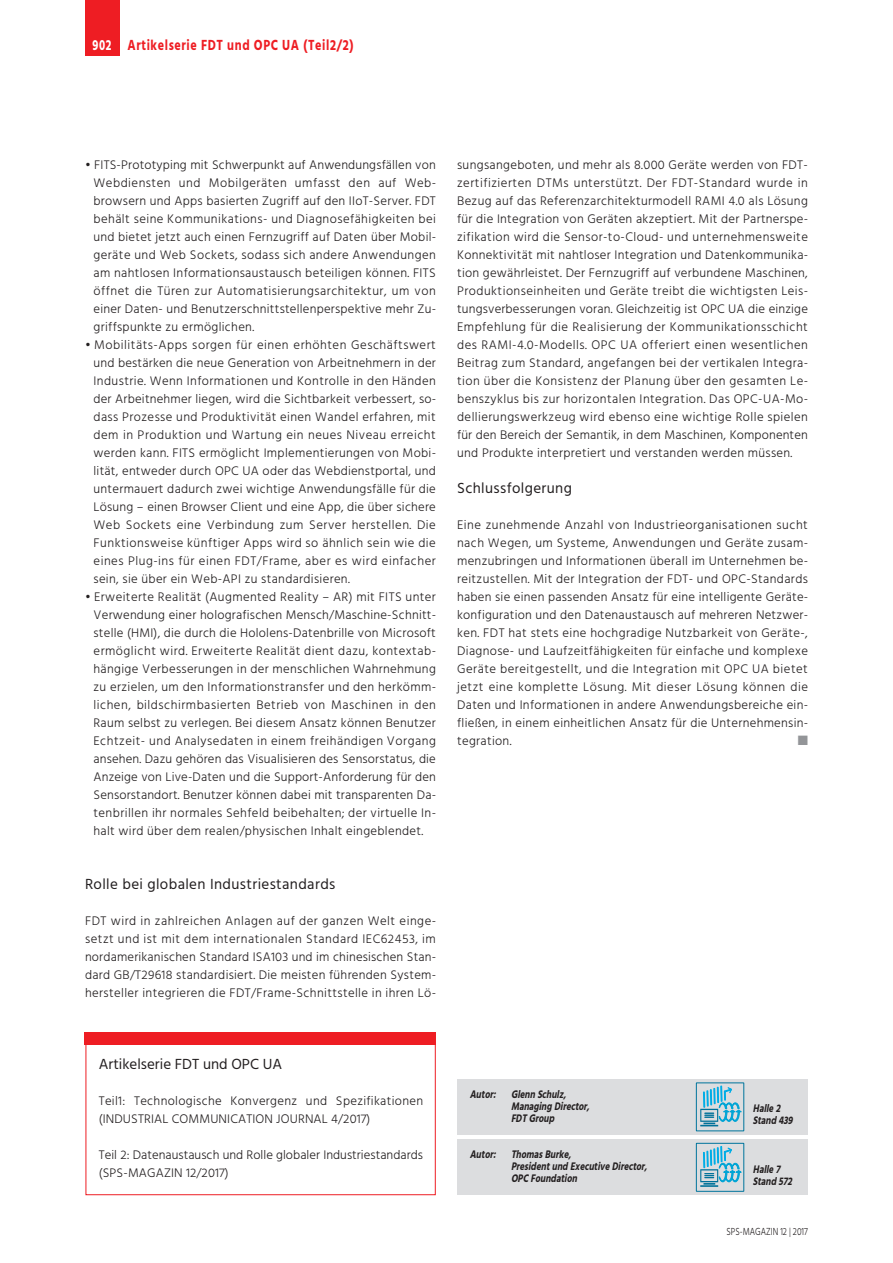
<style>
.page{position:relative;width:893px;height:1263px;background:#fff}
.page>*{position:absolute;margin:0;border:0;box-sizing:border-box;transform-origin:0 0}
.t1{font:15px "Hind";letter-spacing:.025em;color:#231f20}
.t2{font:700 15px "Hind";letter-spacing:.05em;color:#ee1d23;scale:.8 1}
.t3{font:15px "Hind";color:#231f20}
.t4{font:13.5px "Zapf Dingbats";color:#939598}
.t5{font:300 12.75px/18px "Hind";letter-spacing:.025em;color:#231f20;text-align:justify}
.t6{font:300 12.75px/18px "Hind";letter-spacing:.005em;color:#231f20}
.t7{font:italic 700 11.25px/12px "Hind";color:#231f20;scale:.8 1}
.t8{font:300 10.5px "Hind";color:#231f20;scale:.8 1}
.s1{color:#fff}
</style>
<div class="page">
<div style="left:85px;top:0;width:34px;height:55px;background:#ee1d23"></div>
<div style="left:457px;top:1140px;width:351px;height:55px;background:#dcdddf"></div>
<div style="left:457px;top:1080px;width:351px;height:55px;background:#dcdddf"></div>
<svg style="left:695px;top:1142px;width:50px;height:50px"></svg>
<div style="left:696px;top:1143px;width:48px;height:48px;border:1px solid #00749c"></div>
<svg style="left:700px;top:1146px;width:41px;height:41px"></svg>
<svg style="left:692px;top:1079px;width:56px;height:53px"></svg>
<div style="left:696px;top:1083px;width:48px;height:48px;border:1px solid #00749c"></div>
<svg style="left:700px;top:1086px;width:41px;height:40px"></svg>
<div style="left:86px;top:1032px;width:349px;height:163px;border:1px solid #ee1d23"></div>
<div style="left:84px;top:1032px;width:351px;height:13px;background:#ee1d23"></div>
<p class="t2" style="left:93px;top:36px;width:328px"><span class="s1">902</span> Artikelserie FDT und OPC UA (Teil2/2)</p>
<p class="t5" style="left:94px;top:156px;width:344px;text-indent:-9px">• FITS-Prototyping mit Schwerpunkt auf Anwendungsfällen von Webdiensten und Mobilgeräten umfasst den auf Web&shy;browsern und Apps basierten Zugriff auf den IIoT-Server. FDT behält seine Kommunikations- und Diagnosefähigkeiten bei und bietet jetzt auch einen Fernzugriff auf Daten über Mobil&shy;geräte und Web Sockets, sodass sich andere Anwendungen am nahtlosen Informationsaustausch beteiligen können. FITS öffnet die Türen zur Automatisierungsarchitektur, um von einer Daten- und Benutzerschnittstellenperspektive mehr Zu&shy;griffspunkte zu ermöglichen.</p>
<p class="t5" style="left:94px;top:336px;width:344px;text-indent:-9px">• Mobilitäts-Apps sorgen für einen erhöhten Geschäftswert und bestärken die neue Generation von Arbeitnehmern in der Industrie. Wenn Informationen und Kontrolle in den Händen der Arbeitnehmer liegen, wird die Sichtbarkeit verbessert, so&shy;dass Prozesse und Produktivität einen Wandel erfahren, mit dem in Produktion und Wartung ein neues Niveau erreicht werden kann. FITS ermöglicht Implementierungen von Mobi&shy;lität, entweder durch OPC UA oder das Webdienstportal, und untermauert dadurch zwei wichtige Anwendungsfälle für die Lösung – einen Browser Client und eine App, die über sichere Web Sockets eine Verbindung zum Server herstellen. Die Funktionsweise künftiger Apps wird so ähnlich sein wie die eines Plug-ins für einen FDT/Frame, aber es wird einfacher sein, sie über ein Web-API zu standardisieren.</p>
<p class="t5" style="left:94px;top:588px;width:344px;text-indent:-8px">• Erweiterte Realität (Augmented Reality – AR) mit FITS unter Verwendung einer holografischen Mensch/Maschine-Schnitt&shy;stelle (HMI), die durch die Hololens-Datenbrille von Microsoft ermöglicht wird. Erweiterte Realität dient dazu, kontextab&shy;hängige Verbesserungen in der menschlichen Wahrnehmung zu erzielen, um den Informationstransfer und den herkömm&shy;lichen, bildschirmbasierten Betrieb von Maschinen in den Raum selbst zu verlegen. Bei diesem Ansatz können Benutzer Echtzeit- und Analysedaten in einem freihändigen Vorgang ansehen. Dazu gehören das Visualisieren des Sensorstatus, die Anzeige von Live-Daten und die Support-Anforderung für den Sensorstandort. Benutzer können dabei mit transparenten Da&shy;tenbrillen ihr normales Sehfeld beibehalten; der virtuelle In&shy;halt wird über dem realen/physischen Inhalt eingeblendet.</p>
<p class="t1" style="left:85px;top:873px;width:252px">Rolle bei globalen Industriestandards</p>
<p class="t5" style="left:85px;top:912px;width:353px">FDT wird in zahlreichen Anlagen auf der ganzen Welt einge&shy;setzt und ist mit dem internationalen Standard IEC62453, im nordamerikanischen Standard ISA103 und im chinesischen Stan&shy;dard GB/T29618 standardisiert. Die meisten führenden System&shy;hersteller integrieren die FDT/Frame-Schnittstelle in ihren Lö-</p>
<p class="t5" style="left:457px;top:156px;width:353px">sungsangeboten, und mehr als 8.000 Geräte werden von FDT&shy;zertifizierten DTMs unterstützt. Der FDT-Standard wurde in Bezug auf das Referenzarchitekturmodell RAMI 4.0 als Lösung für die Integration von Geräten akzeptiert. Mit der Partnerspe&shy;zifikation wird die Sensor-to-Cloud- und unternehmensweite Konnektivität mit nahtloser Integration und Datenkommunika&shy;tion gewährleistet. Der Fernzugriff auf verbundene Maschinen, Produktionseinheiten und Geräte treibt die wichtigsten Leis&shy;tungsverbesserungen voran. Gleichzeitig ist OPC UA die einzige Empfehlung für die Realisierung der Kommunikationsschicht des RAMI-4.0-Modells. OPC UA offeriert einen wesentlichen Beitrag zum Standard, angefangen bei der vertikalen Integra&shy;tion über die Konsistenz der Planung über den gesamten Le&shy;benszyklus bis zur horizontalen Integration. Das OPC-UA-Mo&shy;dellierungswerkzeug wird ebenso eine wichtige Rolle spielen für den Bereich der Semantik, in dem Maschinen, Komponenten und Produkte interpretiert und verstanden werden müssen.</p>
<p class="t1" style="left:457px;top:477px;width:116px">Schlussfolgerung</p>
<p class="t5" style="left:457px;top:516px;width:353px">Eine zunehmende Anzahl von Industrieorganisationen sucht nach Wegen, um Systeme, Anwendungen und Geräte zusam&shy;menzubringen und Informationen überall im Unternehmen be&shy;reitzustellen. Mit der Integration der FDT- und OPC-Standards haben sie einen passenden Ansatz für eine intelligente Geräte&shy;konfiguration und den Datenaustausch auf mehreren Netzwer&shy;ken. FDT hat stets eine hochgradige Nutzbarkeit von Geräte-, Diagnose- und Laufzeitfähigkeiten für einfache und komplexe Geräte bereitgestellt, und die Integration mit OPC UA bietet jetzt eine komplette Lösung. Mit dieser Lösung können die Daten und Informationen in andere Anwendungsbereiche ein&shy;fließen, in einem einheitlichen Ansatz für die Unternehmensin&shy;tegration.</p>
<p class="t4" style="left:798px;top:732px;width:12px">■</p>
<p class="t3" style="left:99px;top:1053px;width:185px">Artikelserie FDT und OPC UA</p>
<p class="t5" style="left:99px;top:1092px;width:326px">Teil1: Technologische Konvergenz und Spezifikationen (INDUSTRIAL COMMUNICATION JOURNAL 4/2017)</p>
<p class="t6" style="left:99px;top:1146px;width:326px">Teil 2: Datenaustausch und Rolle globaler Industriestandards (SPS-MAGAZIN 12/2017)</p>
<p class="t7" style="left:511px;top:1088px;width:104px;text-indent:-41px">Autor: Glenn Schulz,<br>Managing Director,<br>FDT Group</p>
<p class="t7" style="left:511px;top:1148px;width:176px;text-indent:-41px">Autor: Thomas Burke,<br>President und Executive Director,<br>OPC Foundation</p>
<p class="t7" style="left:753px;top:1102px;width:55px">Halle 2<br>Stand 439</p>
<p class="t7" style="left:753px;top:1163px;width:54px">Halle 7<br>Stand 572</p>
<p class="t8" style="left:726px;top:1225px;width:103px">SPS-MAGAZIN 12 | 2017</p>
</div>
